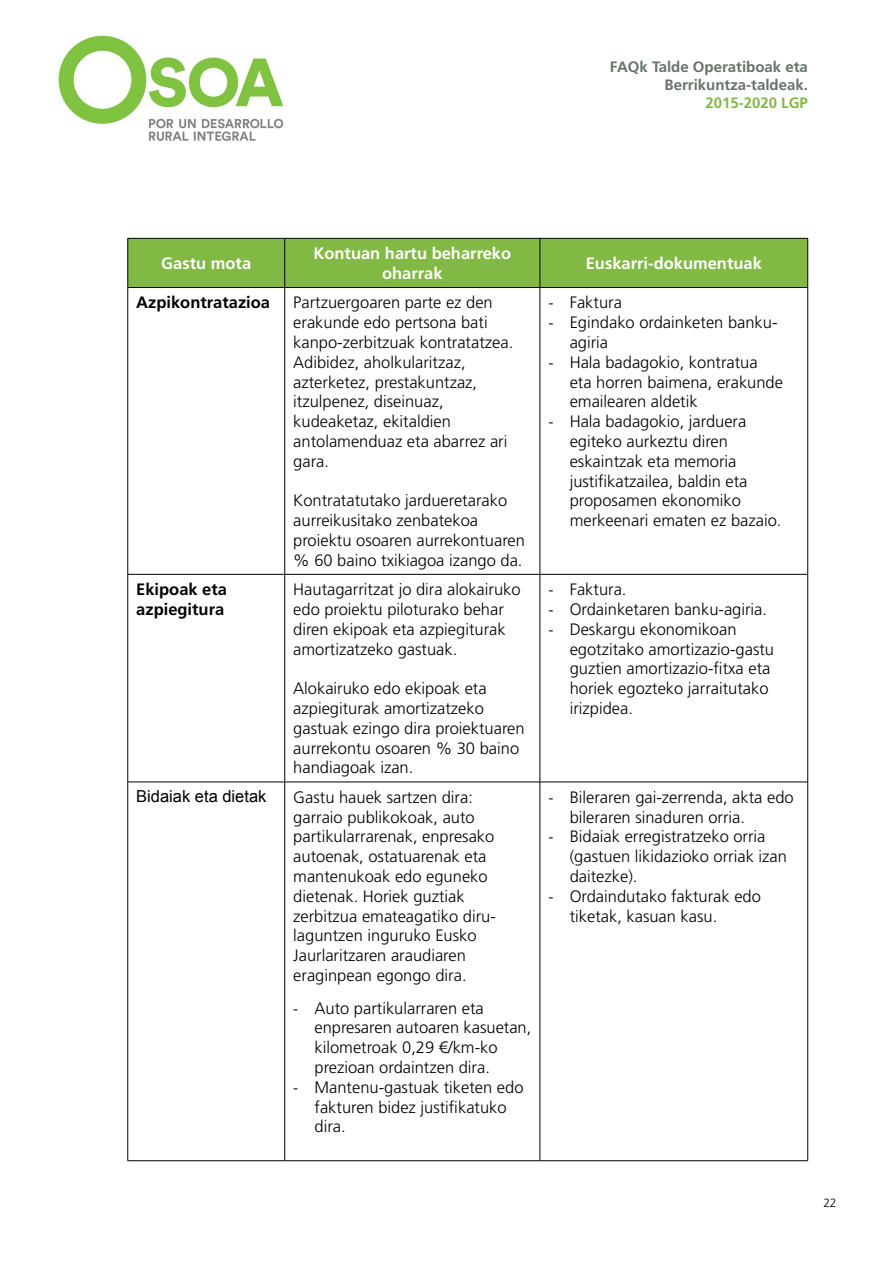
<style>
.page{position:relative;width:893px;height:1263px;background:#fff}
.page>*{position:absolute;margin:0;border:0;box-sizing:border-box;transform-origin:0 0}
.t1{font:300 16.5px/19.8px "Frutiger LT Std";color:#000}
.t2{font:700 16.5px/19.8px "Frutiger LT Std";color:#fff;text-align:center}
.t3{font:700 16.5px/19.8px "Frutiger LT Std";color:#000}
.t4{font:16.5px "Arial";color:#000}
.t5{font:700 15px/18px "Frutiger LT Std";color:#67726b;text-align:right}
.t6{font:700 15px "Frutiger LT Std";color:#82b945}
.t7{font:300 12px "Frutiger LT Std";color:#000}
.s1{font-family:"Calibri";font-weight:400}
</style>
<div class="page">
<img style="left:58px;top:35px;width:226px;height:106px">
<div style="left:128px;top:239px;width:679px;height:48px;background:#82b945"></div>
<hr style="left:128px;top:238px;width:157px;height:1px;background:#000">
<hr style="left:127px;top:238px;width:1px;height:49px;background:#000">
<hr style="left:285px;top:238px;width:255px;height:1px;background:#000">
<hr style="left:284px;top:238px;width:1px;height:49px;background:#000">
<hr style="left:540px;top:238px;width:268px;height:1px;background:#000">
<hr style="left:540px;top:238px;width:1px;height:49px;background:#000">
<hr style="left:807px;top:238px;width:1px;height:49px;background:#000">
<hr style="left:128px;top:287px;width:157px;height:1px;background:#000">
<hr style="left:285px;top:287px;width:255px;height:1px;background:#000">
<hr style="left:540px;top:287px;width:268px;height:1px;background:#000">
<hr style="left:127px;top:288px;width:1px;height:286px;background:#000">
<hr style="left:284px;top:288px;width:1px;height:286px;background:#000">
<hr style="left:540px;top:288px;width:1px;height:286px;background:#000">
<hr style="left:807px;top:288px;width:1px;height:286px;background:#000">
<hr style="left:128px;top:574px;width:157px;height:1px;background:#000">
<hr style="left:127px;top:574px;width:1px;height:208px;background:#000">
<hr style="left:285px;top:574px;width:255px;height:1px;background:#000">
<hr style="left:284px;top:574px;width:1px;height:208px;background:#000">
<hr style="left:540px;top:574px;width:268px;height:1px;background:#000">
<hr style="left:540px;top:574px;width:1px;height:208px;background:#000">
<hr style="left:807px;top:574px;width:1px;height:208px;background:#000">
<hr style="left:128px;top:782px;width:157px;height:1px;background:#000">
<hr style="left:127px;top:782px;width:1px;height:378px;background:#000">
<hr style="left:285px;top:782px;width:255px;height:1px;background:#000">
<hr style="left:284px;top:782px;width:1px;height:378px;background:#000">
<hr style="left:540px;top:782px;width:268px;height:1px;background:#000">
<hr style="left:540px;top:782px;width:1px;height:378px;background:#000">
<hr style="left:807px;top:782px;width:1px;height:378px;background:#000">
<hr style="left:128px;top:1160px;width:157px;height:1px;background:#000">
<hr style="left:285px;top:1160px;width:255px;height:1px;background:#000">
<hr style="left:540px;top:1160px;width:268px;height:1px;background:#000">
<p class="t5" style="left:610px;top:58px;width:199px">FAQk Talde Operatiboak eta<br>Berrikuntza-taldeak.</p>
<p class="t6" style="left:705px;top:94px;width:104px">2015-2020 LGP</p>
<p class="t2" style="left:161px;top:254px;width:91px">Gastu mota</p>
<p class="t2" style="left:313px;top:244px;width:199px">Kontuan hartu beharreko oharrak</p>
<p class="t2" style="left:586px;top:254px;width:178px">Euskarri-dokumentuak</p>
<p class="t3" style="left:136px;top:293px;width:135px">Azpikontratazioa</p>
<p class="t1" style="left:293px;top:293px;width:221px">Partzuergoaren parte ez den erakunde edo pertsona bati kanpo-zerbitzuak kontratatzea.<br>Adibidez, aholkularitzaz, azterketez, prestakuntzaz, itzulpenez, diseinuaz, kudeaketaz, ekitaldien antolamenduaz eta abarrez ari gara.</p>
<p class="t1" style="left:293px;top:491px;width:233px">Kontratatutako jardueretarako aurreikusitako zenbatekoa proiektu osoaren aurrekontuaren % 60 baino txikiagoa izango da.</p>
<p class="t1" style="left:548px;top:293px;width:75px"><span class="s1">-</span> Faktura</p>
<p class="t1" style="left:570px;top:313px;width:209px;text-indent:-21px"><span class="s1">-</span> Egindako ordainketen banku&shy;agiria</p>
<p class="t1" style="left:570px;top:352px;width:215px;text-indent:-21px"><span class="s1">-</span> Hala badagokio, kontratua eta horren baimena, erakunde emailearen aldetik</p>
<p class="t1" style="left:570px;top:412px;width:213px;text-indent:-21px"><span class="s1">-</span> Hala badagokio, jarduera egiteko aurkeztu diren eskaintzak eta memoria justifikatzailea, baldin eta proposamen ekonomiko merkeenari ematen ez bazaio.</p>
<p class="t3" style="left:136px;top:580px;width:92px">Ekipoak eta azpiegitura</p>
<p class="t1" style="left:293px;top:580px;width:229px">Hautagarritzat jo dira alokairuko edo proiektu piloturako behar diren ekipoak eta azpiegiturak amortizatzeko gastuak.</p>
<p class="t1" style="left:293px;top:679px;width:233px">Alokairuko edo ekipoak eta azpiegiturak amortizatzeko gastuak ezingo dira proiektuaren aurrekontu osoaren % 30 baino handiagoak izan.</p>
<p class="t4" style="left:136px;top:786px;width:132px">Bidaiak eta dietak</p>
<p class="t1" style="left:293px;top:787px;width:204px">Gastu hauek sartzen dira: garraio publikokoak, auto partikularrarenak, enpresako autoenak, ostatuarenak eta mantenukoak edo eguneko dietenak. Horiek guztiak zerbitzua emateagatiko diru&shy;laguntzen inguruko Eusko<br>Jaurlaritzaren araudiaren eraginpean egongo dira.</p>
<p class="t1" style="left:314px;top:998px;width:218px;text-indent:-21px"><span class="s1">-</span> Auto partikularraren eta enpresaren autoaren kasuetan, kilometroak 0,29 €/km-ko prezioan ordaintzen dira.</p>
<p class="t1" style="left:314px;top:1077px;width:211px;text-indent:-21px"><span class="s1">-</span> Mantenu-gastuak tiketen edo fakturen bidez justifikatuko dira.</p>
<p class="t1" style="left:548px;top:580px;width:80px"><span class="s1">-</span> Faktura.</p>
<p class="t1" style="left:548px;top:600px;width:220px"><span class="s1">-</span> Ordainketaren banku-agiria.</p>
<p class="t1" style="left:570px;top:619px;width:206px;text-indent:-21px"><span class="s1">-</span> Deskargu ekonomikoan egotzitako amortizazio-gastu guztien amortizazio-fitxa eta horiek egozteko jarraitutako irizpidea.</p>
<p class="t1" style="left:570px;top:787px;width:226px;text-indent:-21px"><span class="s1">-</span> Bileraren gai-zerrenda, akta edo bileraren sinaduren orria.</p>
<p class="t1" style="left:570px;top:827px;width:219px;text-indent:-21px"><span class="s1">-</span> Bidaiak erregistratzeko orria (gastuen likidazioko orriak izan daitezke).</p>
<p class="t1" style="left:570px;top:886px;width:193px;text-indent:-21px"><span class="s1">-</span> Ordaindutako fakturak edo tiketak, kasuan kasu.</p>
<p class="t7" style="left:823px;top:1196px;width:15px">22</p>
</div>
